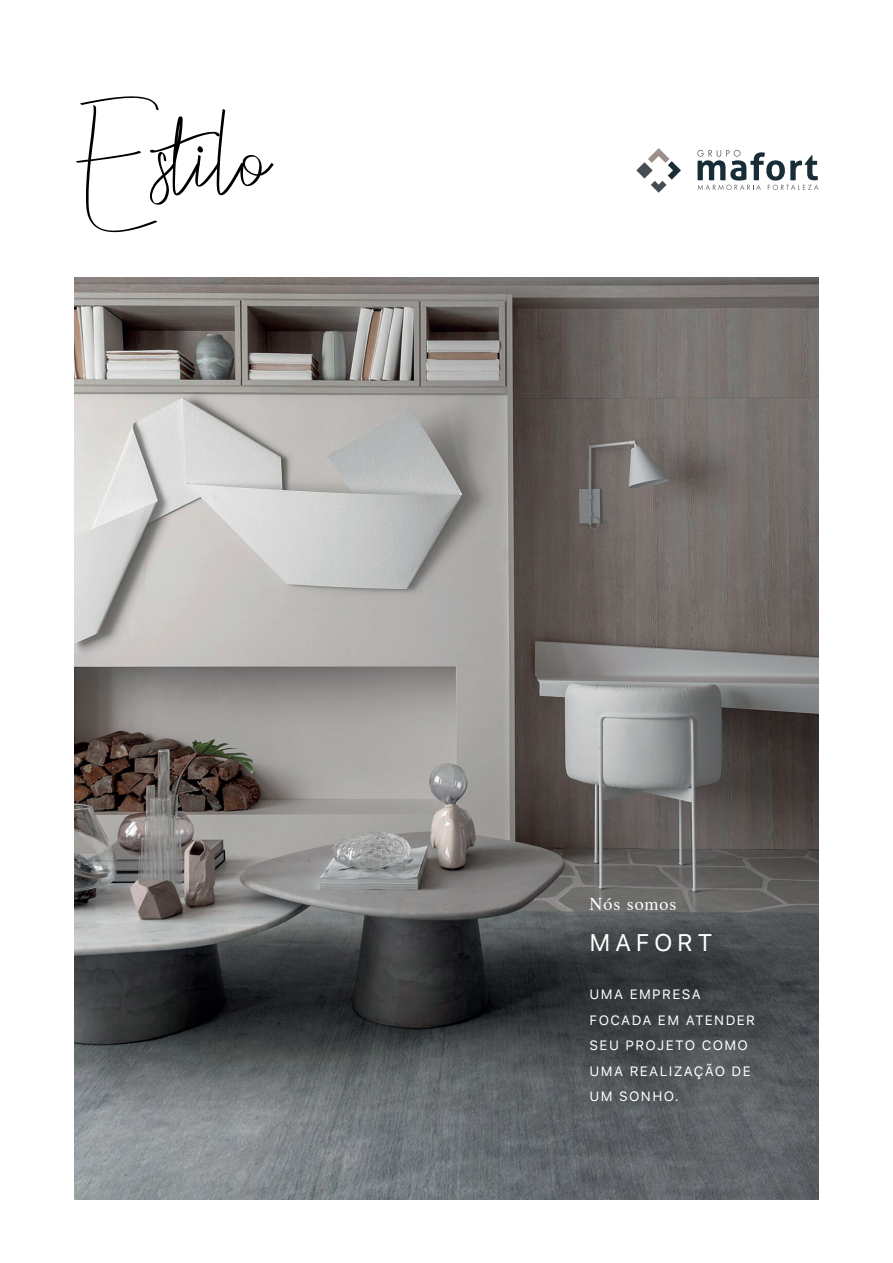
<style>
.page{position:relative;width:893px;height:1263px;background:#fff}
.page>*{position:absolute;margin:0;border:0;box-sizing:border-box;transform-origin:0 0}
.t1{font:150px "Christina Allie";color:#000001}
.t2{font:24px "SF Pro Text";letter-spacing:.19em;color:#fff}
.t3{font:18px "Times";letter-spacing:.05em;color:#fff}
.t4{font:13.5px/25.5px "SF Pro Text";letter-spacing:.1em;color:#fff}
</style>
<div class="page">
<img style="left:74px;top:277px;width:745px;height:922px">
<svg style="left:636px;top:148px;width:45px;height:45px"></svg>
<svg style="left:697px;top:150px;width:122px;height:40px"></svg>
<h1 class="t1" style="left:74px;top:75px;width:198px">Estilo</h1>
<h3 class="t3" style="left:590px;top:887px;width:88px">Nós somos</h3>
<h2 class="t2" style="left:590px;top:929px;width:125px">MAFORT</h2>
<p class="t4" style="left:590px;top:981px;width:167px">UMA EMPRESA<br>FOCADA EM ATENDER<br>SEU PROJETO COMO<br>UMA REALIZAÇÃO DE<br>UM SONHO.</p>
</div>
